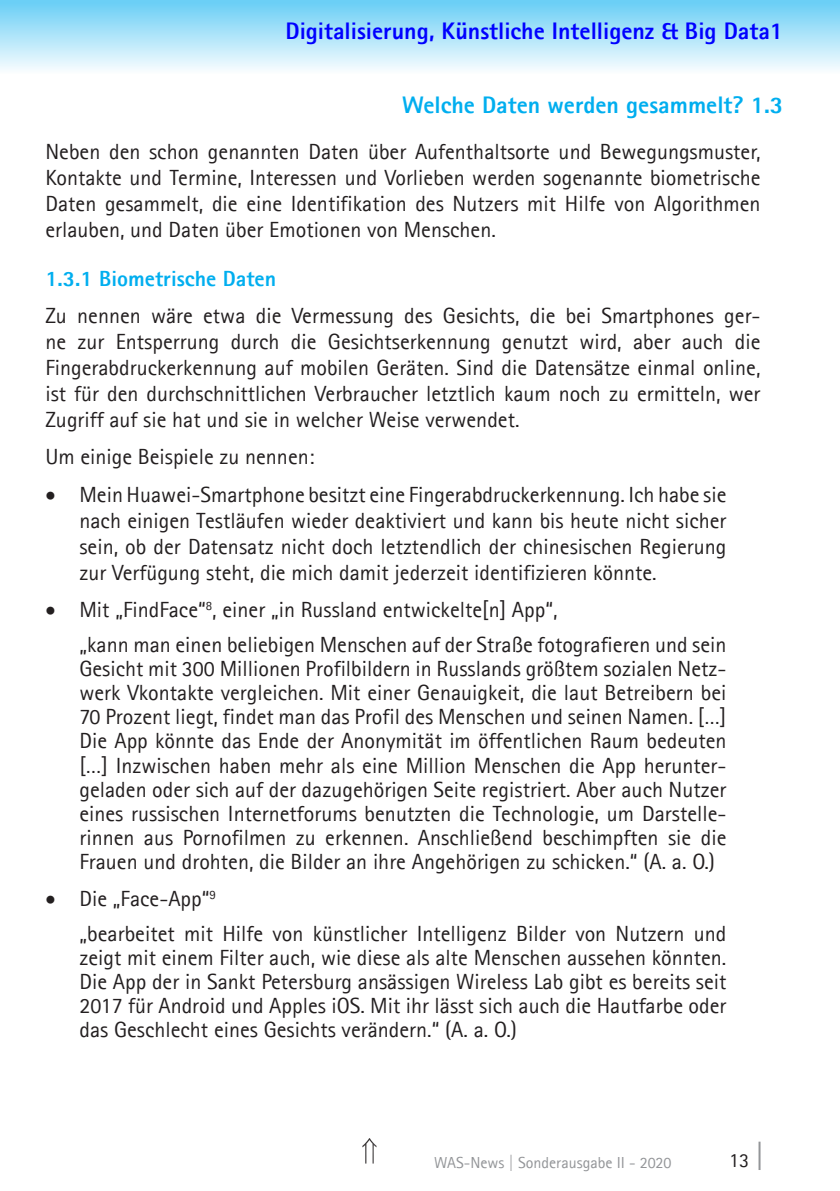
<style>
.page{position:relative;width:840px;height:1191px;background:#fff}
.page>*{position:absolute;margin:0;border:0;box-sizing:border-box;transform-origin:0 0}
.Heading_1{font:800 24px "Agfa Rotis Sans Serif";color:#00f}
.Heading_2{font:800 24px "Agfa Rotis Sans Serif";color:#00aeef}
.Zitat2{font:22px/24px "Agfa Rotis Sans Serif";color:#231f20;text-align:justify}
.Heading_3{font:800 22px "Agfa Rotis Sans Serif";color:#00aeef}
.t1{font:20px "Agfa Rotis Sans Serif";color:#231f20}
.t2{font:16px "Agfa Rotis Sans Serif";color:#939598}
</style>
<div class="page">
<hr style="left:758px;top:1141px;width:2px;height:29px;background:#939598">
<div style="left:0;top:0;width:839px;height:74px;background:linear-gradient(to bottom,#66cdf5,#fafdfe)"></div>
<p class="Heading_1" style="left:285px;top:16px;width:499px">Digitalisierung, Künstliche Intelligenz &amp; Big Data1</p>
<p class="Heading_2" style="left:402px;top:90px;width:382px">Welche Daten werden gesammelt? 1.3</p>
<p class="Zitat2" style="left:45px;top:138px;width:716px;line-height:26px">Neben den schon genannten Daten über Aufenthaltsorte und Bewegungsmuster, Kontakte und Termine, Interessen und Vorlieben werden sogenannte biometrische Daten gesammelt, die eine Identifikation des Nutzers mit Hilfe von Algorithmen erlauben, und Daten über Emotionen von Menschen.</p>
<p class="Heading_3" style="left:45px;top:264px;width:232px">1.3.1 Biometrische Daten</p>
<p class="Zitat2" style="left:45px;top:302px;width:716px;line-height:26px">Zu nennen wäre etwa die Vermessung des Gesichts, die bei Smartphones ger&shy;ne zur Entsperrung durch die Gesichtserkennung genutzt wird, aber auch die Fingerabdruckerkennung auf mobilen Geräten. Sind die Datensätze einmal online, ist für den durchschnittlichen Verbraucher letztlich kaum noch zu ermitteln, wer Zugriff auf sie hat und sie in welcher Weise verwendet.</p>
<p class="Zitat2" style="left:45px;top:445px;width:270px">Um einige Beispiele zu nennen:</p>
<p class="Zitat2" style="left:79px;top:481px;width:648px;line-height:26px;text-indent:-34px">• Mein Huawei-Smartphone besitzt eine Fingerabdruckerkennung. Ich habe sie nach einigen Testläufen wieder deaktiviert und kann bis heute nicht sicher sein, ob der Datensatz nicht doch letztendlich der chinesischen Regierung zur Verfügung steht, die mich damit jederzeit identifizieren könnte.</p>
<p class="Zitat2" style="left:45px;top:597px;width:513px">• Mit „FindFace“<sup>8</sup>, einer „in Russland entwickelte[n] App“,</p>
<p class="Zitat2" style="left:79px;top:633px;width:648px">„kann man einen beliebigen Menschen auf der Straße fotografieren und sein Gesicht mit 300 Millionen Profilbildern in Russlands größtem sozialen Netz&shy;werk Vkontakte vergleichen. Mit einer Genauigkeit, die laut Betreibern bei 70 Prozent liegt, findet man das Profil des Menschen und seinen Namen. […] Die App könnte das Ende der Anonymität im öffentlichen Raum bedeuten […] Inzwischen haben mehr als eine Million Menschen die App herunter&shy;geladen oder sich auf der dazugehörigen Seite registriert. Aber auch Nutzer eines russischen Internetforums benutzten die Technologie, um Darstelle&shy;rinnen aus Pornofilmen zu erkennen. Anschließend beschimpften sie die Frauen und drohten, die Bilder an ihre Angehörigen zu schicken.“ (A. a. O.)</p>
<p class="Zitat2" style="left:45px;top:886px;width:172px">• Die „Face-App“<sup>9</sup></p>
<p class="Zitat2" style="left:79px;top:921px;width:648px">„bearbeitet mit Hilfe von künstlicher Intelligenz Bilder von Nutzern und zeigt mit einem Filter auch, wie diese als alte Menschen aussehen könnten.<br>Die App der in Sankt Petersburg ansässigen Wireless Lab gibt es bereits seit 2017 für Android und Apples iOS. Mit ihr lässt sich auch die Hautfarbe oder das Geschlecht eines Gesichts verändern.“ (A. a. O.)</p>
<p class="t2" style="left:434px;top:1153px;width:239px">WAS-News | Sonderausgabe II - 2020</p>
<p class="t1" style="left:728px;top:1148px;width:21px">13</p>
</div>
